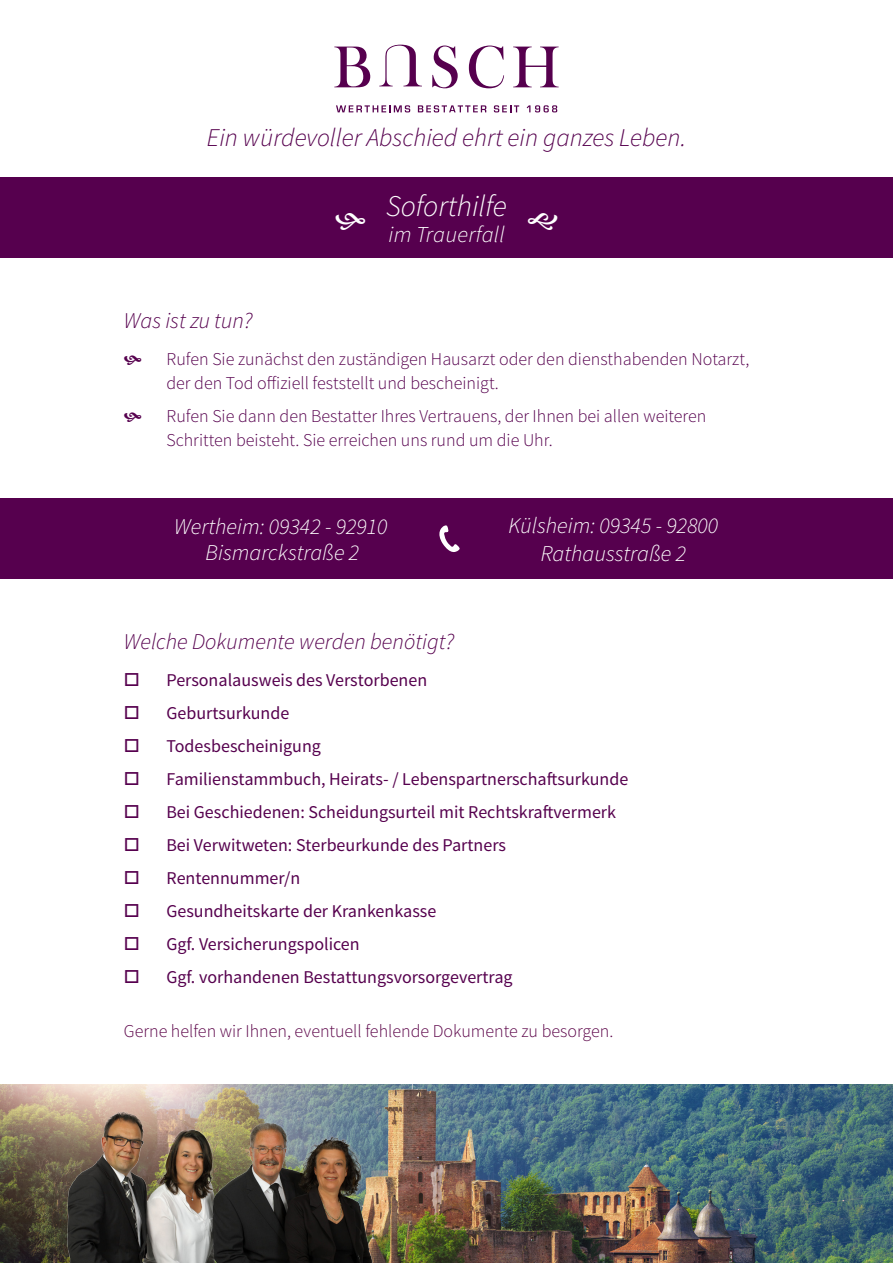
<style>
.page{position:relative;width:893px;height:1263px;background:#fff}
.page>*{position:absolute;margin:0;border:0;box-sizing:border-box;transform-origin:0 0}
.Fließtext{font:italic 300 30px "Source Sans Pro";color:#fff}
.Headline{font:italic 300 25.5px "Source Sans Pro";color:#56004e}
.Fließtext-2{font:italic 300 22.8px "Source Sans Pro";letter-spacing:.01em;color:#fff}
.Headline2{font:italic 300 22.5px "Source Sans Pro";color:#fff}
.Headline2-2{font:italic 300 22.5px "Source Sans Pro";color:#56004e}
.t1{font:18px "Source Sans Pro";color:#56004e}
.t2{font:300 18px/24px "Source Sans Pro";color:#56004e}
.Fließtext-3{font:300 18px "Source Sans Pro";color:#5d064a}
</style>
<div class="page">
<svg style="left:336px;top:105px;width:74px;height:7px"></svg>
<svg style="left:418px;top:105px;width:68px;height:7px"></svg>
<svg style="left:494px;top:105px;width:25px;height:7px"></svg>
<svg style="left:527px;top:105px;width:30px;height:7px"></svg>
<svg style="left:334px;top:47px;width:36px;height:40px"></svg>
<svg style="left:379px;top:45px;width:43px;height:41px"></svg>
<svg style="left:432px;top:46px;width:26px;height:42px"></svg>
<svg style="left:469px;top:46px;width:35px;height:42px"></svg>
<svg style="left:513px;top:47px;width:46px;height:40px"></svg>
<div style="left:0;top:178px;width:893px;height:80px;background:#56004e"></div>
<img style="left:0;top:1084px;width:893px;height:179px">
<img style="left:27px;top:1109px;width:490px;height:154px">
<div style="left:0;top:499px;width:893px;height:80px;background:#56004e"></div>
<svg style="left:439px;top:525px;width:21px;height:27px"></svg>
<p class="Headline" style="left:207px;top:122px;width:481px">Ein würdevoller Abschied ehrt ein ganzes Leben.</p>
<p class="Fließtext" style="left:386px;top:188px;width:123px">Soforthilfe</p>
<p class="Fließtext-2" style="left:388px;top:220px;width:118px">im Trauerfall</p>
<p class="Headline2-2" style="left:124px;top:307px;width:130px">Was ist zu tun?</p>
<p class="t2" style="left:166px;top:347px;width:584px">Rufen Sie zunächst den zuständigen Hausarzt oder den diensthabenden Notarzt, der den Tod offiziell feststellt und bescheinigt.</p>
<p class="t2" style="left:166px;top:404px;width:541px">Rufen Sie dann den Bestatter Ihres Vertrauens, der Ihnen bei allen weiteren<br>Schritten beisteht. Sie erreichen uns rund um die Uhr.</p>
<p class="Headline2" style="left:174px;top:513px;width:215px">Wertheim: 09342 - 92910</p>
<p class="Headline2" style="left:205px;top:539px;width:155px">Bismarckstraße 2</p>
<p class="Headline2" style="left:509px;top:512px;width:211px">Külsheim: 09345 - 92800</p>
<p class="Headline2" style="left:541px;top:540px;width:147px">Rathausstraße 2</p>
<p class="Headline2-2" style="left:124px;top:628px;width:332px">Welche Dokumente werden benötigt?</p>
<p class="t1" style="left:124px;top:668px;width:305px">□ Personalausweis des Verstorbenen</p>
<p class="t1" style="left:124px;top:701px;width:167px">□ Geburtsurkunde</p>
<p class="t1" style="left:124px;top:734px;width:198px">□ Todesbescheinigung</p>
<p class="t1" style="left:124px;top:767px;width:506px">□ Familienstammbuch, Heirats- / Lebenspartnerschaftsurkunde</p>
<p class="t1" style="left:124px;top:800px;width:494px">□ Bei Geschiedenen: Scheidungsurteil mit Rechtskraftvermerk</p>
<p class="t1" style="left:124px;top:833px;width:384px">□ Bei Verwitweten: Sterbeurkunde des Partners</p>
<p class="t1" style="left:124px;top:866px;width:178px">□ Rentennummer/n</p>
<p class="t1" style="left:124px;top:899px;width:314px">□ Gesundheitskarte der Krankenkasse</p>
<p class="t1" style="left:124px;top:932px;width:237px">□ Ggf. Versicherungspolicen</p>
<p class="t1" style="left:124px;top:965px;width:390px">□ Ggf. vorhandenen Bestattungsvorsorgevertrag</p>
<p class="Fließtext-3" style="left:124px;top:1020px;width:491px">Gerne helfen wir Ihnen, eventuell fehlende Dokumente zu besorgen.</p>
</div>
